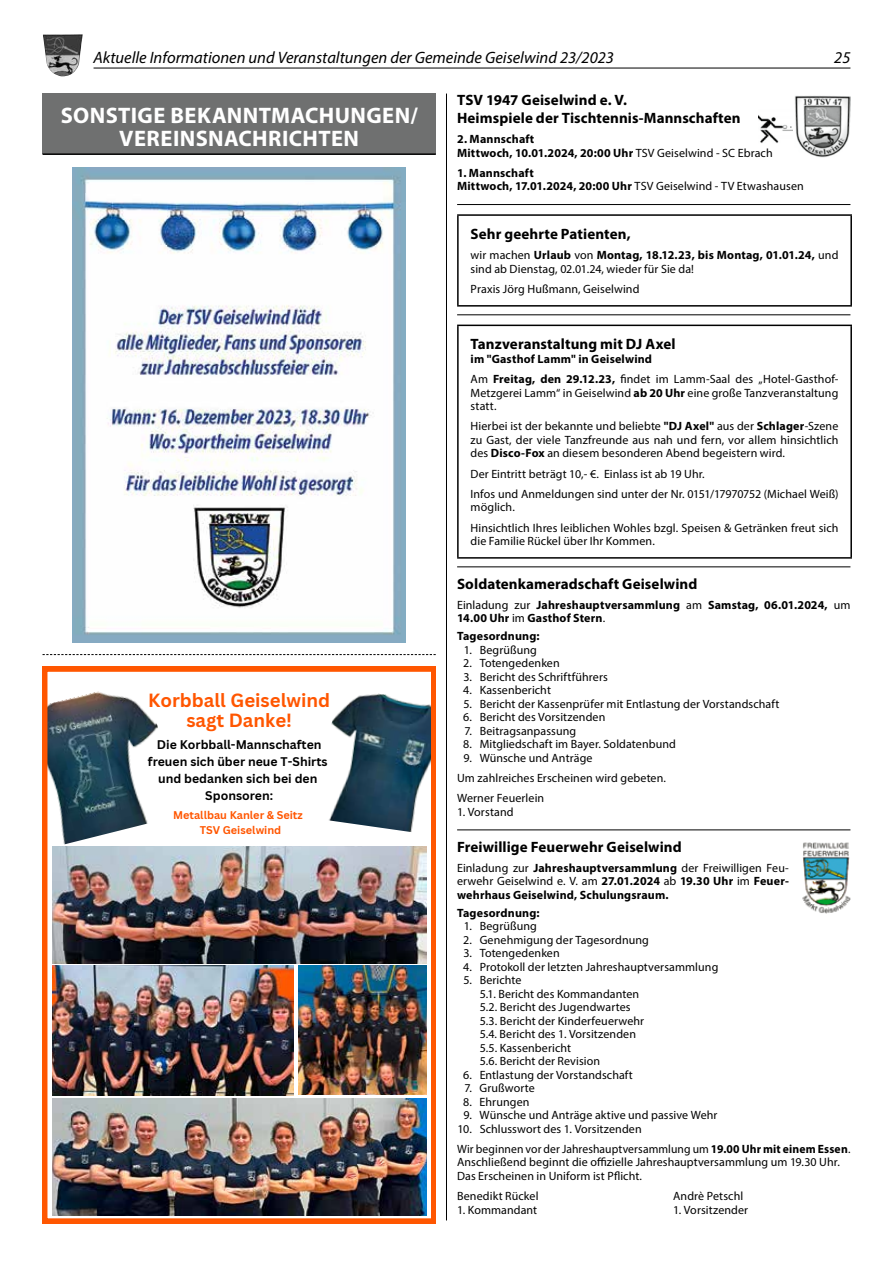
<style>
.page{position:relative;width:893px;height:1263px;background:#fff}
.page>*{position:absolute;margin:0;border:0;box-sizing:border-box;transform-origin:0 0}
.t1{font:700 22.5px/22.5px "Myriad Pro";letter-spacing:.02em;color:#fff;text-align:center}
.t2{font:700 18.6px/20.2px "Canva Sans";color:#ff5600;text-align:center}
.t3{font:italic 16.5px "Myriad Pro";color:#000}
.t4{font:700 15px/18px "Myriad Pro";letter-spacing:.005em;color:#000}
.t5{font:700 12.3px/17.1px "Canva Sans";color:#000;text-align:center}
.t6{font:12px/13.5px "Myriad Pro";letter-spacing:.01em;color:#000}
.t7{font:700 12px/13.5px "Myriad Pro";letter-spacing:.015em;color:#000}
.t8{font:700 10.95px/15.1px "Canva Sans";color:#ff5600;text-align:center}
.s1{font-weight:400}
.s2{font-weight:700}
</style>
<div class="page">
<hr style="left:446px;top:94px;width:1px;height:1126px;background:#000">
<div style="left:43px;top:94px;width:393px;height:60px;background:#6f7070"></div>
<hr style="left:43px;top:153px;width:393px;height:2px;background:#000">
<svg style="left:43px;top:654px;width:393px;height:1px"></svg>
<img style="left:73px;top:168px;width:333px;height:474px">
<img style="left:43px;top:667px;width:393px;height:556px">
<hr style="left:457px;top:204px;width:393px;height:1px;background:#000">
<hr style="left:457px;top:314px;width:393px;height:1px;background:#000">
<hr style="left:457px;top:566px;width:393px;height:1px;background:#000">
<hr style="left:457px;top:829px;width:393px;height:1px;background:#000">
<img style="left:795px;top:95px;width:55px;height:62px">
<img style="left:759px;top:115px;width:34px;height:28px">
<hr style="left:457px;top:214px;width:395px;height:2px;background:#000">
<hr style="left:457px;top:216px;width:2px;height:89px;background:#000">
<hr style="left:850px;top:216px;width:2px;height:89px;background:#000">
<hr style="left:457px;top:305px;width:395px;height:2px;background:#000">
<hr style="left:457px;top:325px;width:395px;height:1px;background:#000">
<hr style="left:457px;top:326px;width:2px;height:231px;background:#000">
<hr style="left:850px;top:326px;width:2px;height:231px;background:#000">
<hr style="left:457px;top:557px;width:395px;height:2px;background:#000">
<img style="left:802px;top:842px;width:48px;height:72px">
<hr style="left:94px;top:68px;width:756px;height:1px;background:#000">
<img style="left:43px;top:34px;width:40px;height:42px">
<h3 class="t3" style="left:94px;top:48px;width:522px">Aktuelle Informationen und Veranstaltungen der Gemeinde Geiselwind 23/2023</h3>
<h3 class="t3" style="left:834px;top:48px;width:18px">25</h3>
<h1 class="t1" style="left:61px;top:104px;width:358px">SONSTIGE BEKANNTMACHUNGEN/<br>VEREINSNACHRICHTEN</h1>
<h2 class="t2" style="left:148px;top:690px;width:184px">Korbball Geiselwind sagt Danke!</h2>
<p class="t5" style="left:148px;top:736px;width:181px">Die Korbball-Mannschaften freuen sich über neue T-Shirts und bedanken sich bei den<br>Sponsoren:</p>
<p class="t8" style="left:173px;top:807px;width:131px">Metallbau Kanler &amp; Seitz<br>TSV Geiselwind</p>
<p class="t4" style="left:457px;top:90px;width:285px">TSV 1947 Geiselwind e. V.<br>Heimspiele der Tischtennis-Mannschaften</p>
<p class="t7" style="left:457px;top:132px;width:317px">2. Mannschaft<br>Mittwoch, 10.01.2024, 20:00 Uhr <span class="s1">TSV Geiselwind - SC Ebrach</span></p>
<p class="t7" style="left:457px;top:166px;width:348px">1. Mannschaft<br>Mittwoch, 17.01.2024, 20:00 Uhr <span class="s1">TSV Geiselwind - TV Etwashausen</span></p>
<p class="t4" style="left:471px;top:225px;width:162px">Sehr geehrte Patienten,</p>
<p class="t6" style="left:471px;top:248px;width:369px">wir machen <span class="s2">Urlaub</span> von <span class="s2">Montag, 18.12.23, bis Montag, 01.01.24,</span> und sind ab Dienstag, 02.01.24, wieder für Sie da!</p>
<p class="t6" style="left:471px;top:282px;width:170px">Praxis Jörg Hußmann, Geiselwind</p>
<p class="t4" style="left:471px;top:335px;width:206px">Tanzveranstaltung mit DJ Axel</p>
<p class="t7" style="left:471px;top:348px;width:369px;line-height:20.2px">im "Gasthof Lamm" in Geiselwind<br><span class="s1">Am</span> Freitag, den 29.12.23, <span class="s1">findet im Lamm-Saal des „Hotel-Gasthof-</span></p>
<p class="t6" style="left:471px;top:386px;width:369px">Metzgerei Lamm“ in Geiselwind <span class="s2">ab 20 Uhr</span> eine große Tanzveranstaltung statt.</p>
<p class="t6" style="left:471px;top:419px;width:369px;text-align:justify">Hierbei ist der bekannte und beliebte <span class="s2">"DJ Axel"</span> aus der <span class="s2">Schlager</span>-Szene zu Gast, der viele Tanzfreunde aus nah und fern, vor allem hinsichtlich des <span class="s2">Disco-Fox</span> an diesem besonderen Abend begeistern wird.</p>
<p class="t6" style="left:471px;top:463px;width:369px;line-height:20.2px">Der Eintritt beträgt 10,- €. Einlass ist ab 19 Uhr.<br>Infos und Anmeldungen sind unter der Nr. 0151/17970752 (Michael Weiß)</p>
<p class="t6" style="left:471px;top:497px;width:369px;line-height:20.2px">möglich.<br>Hinsichtlich Ihres leiblichen Wohles bzgl. Speisen &amp; Getränken freut sich</p>
<p class="t6" style="left:471px;top:534px;width:186px">die Familie Rückel über Ihr Kommen.</p>
<p class="t4" style="left:457px;top:574px;width:242px">Soldatenkameradschaft Geiselwind</p>
<p class="t7" style="left:457px;top:598px;width:395px"><span class="s1">Einladung zur</span> Jahreshauptversammlung <span class="s1">am</span> Samstag, 06.01.2024, <span class="s1">um<br></span>14.00 Uhr <span class="s1">im</span> Gasthof Stern<span class="s1">.</span></p>
<p class="t7" style="left:457px;top:629px;width:84px">Tagesordnung:</p>
<p class="t6" style="left:464px;top:643px;width:75px">1. Begrüßung</p>
<p class="t6" style="left:463px;top:656px;width:98px">2. Totengedenken</p>
<p class="t6" style="left:463px;top:670px;width:146px">3. Bericht des Schriftführers</p>
<p class="t6" style="left:463px;top:683px;width:89px">4. Kassenbericht</p>
<p class="t6" style="left:463px;top:697px;width:317px">5. Bericht der Kassenprüfer mit Entlastung der Vorstandschaft</p>
<p class="t6" style="left:463px;top:710px;width:144px">6. Bericht des Vorsitzenden</p>
<p class="t6" style="left:464px;top:724px;width:113px">7. Beitragsanpassung</p>
<p class="t6" style="left:463px;top:737px;width:214px">8. Mitgliedschaft im Bayer. Soldatenbund</p>
<p class="t6" style="left:457px;top:747px;width:210px;line-height:20.2px;text-indent:6px">9. Wünsche und Anträge<br>Um zahlreiches Erscheinen wird gebeten.<br>Werner Feuerlein</p>
<p class="t6" style="left:457px;top:805px;width:58px">1. Vorstand</p>
<p class="t4" style="left:457px;top:837px;width:226px">Freiwillige Feuerwehr Geiselwind</p>
<p class="t7" style="left:457px;top:861px;width:333px;text-align:justify"><span class="s1">Einladung zur</span> Jahreshauptversammlung <span class="s1">der Freiwilligen Feu&shy;erwehr Geiselwind e. V. am</span> 27.01.2024 <span class="s1">ab</span> 19.30 Uhr <span class="s1">im</span> Feuer&shy;wehrhaus Geiselwind, Schulungsraum.</p>
<p class="t7" style="left:457px;top:905px;width:84px">Tagesordnung:</p>
<p class="t6" style="left:464px;top:919px;width:75px">1. Begrüßung</p>
<p class="t6" style="left:463px;top:933px;width:187px">2. Genehmigung der Tagesordnung</p>
<p class="t6" style="left:463px;top:946px;width:98px">3. Totengedenken</p>
<p class="t6" style="left:463px;top:960px;width:257px">4. Protokoll der letzten Jahreshauptversammlung</p>
<p class="t6" style="left:480px;top:973px;width:166px;text-indent:-16px">5. Berichte<br>5.1. Bericht des Kommandanten<br>5.2. Bericht des Jugendwartes<br>5.3. Bericht der Kinderfeuerwehr<br>5.4. Bericht des 1. Vorsitzenden<br>5.5. Kassenbericht<br>5.6. Bericht der Revision</p>
<p class="t6" style="left:463px;top:1068px;width:171px">6. Entlastung der Vorstandschaft</p>
<p class="t6" style="left:464px;top:1081px;width:72px">7. Grußworte</p>
<p class="t6" style="left:463px;top:1095px;width:68px">8. Ehrungen</p>
<p class="t6" style="left:464px;top:1108px;width:255px">9. Wünsche und Anträge aktive und passive Wehr</p>
<p class="t6" style="left:457px;top:1118px;width:395px;line-height:20.2px">10. Schlusswort des 1. Vorsitzenden<br>Wir beginnen vor der Jahreshauptversammlung um <span class="s2">19.00 Uhr mit einem Essen</span>.</p>
<p class="t6" style="left:457px;top:1155px;width:384px">Anschließend beginnt die offizielle Jahreshauptversammlung um 19.30 Uhr.<br>Das Erscheinen in Uniform ist Pflicht.</p>
<p class="t6" style="left:457px;top:1189px;width:83px">Benedikt Rückel</p>
<p class="t6" style="left:673px;top:1189px;width:72px">Andrè Petschl</p>
<p class="t6" style="left:457px;top:1203px;width:82px">1. Kommandant</p>
<p class="t6" style="left:673px;top:1203px;width:77px">1. Vorsitzender</p>
</div>
